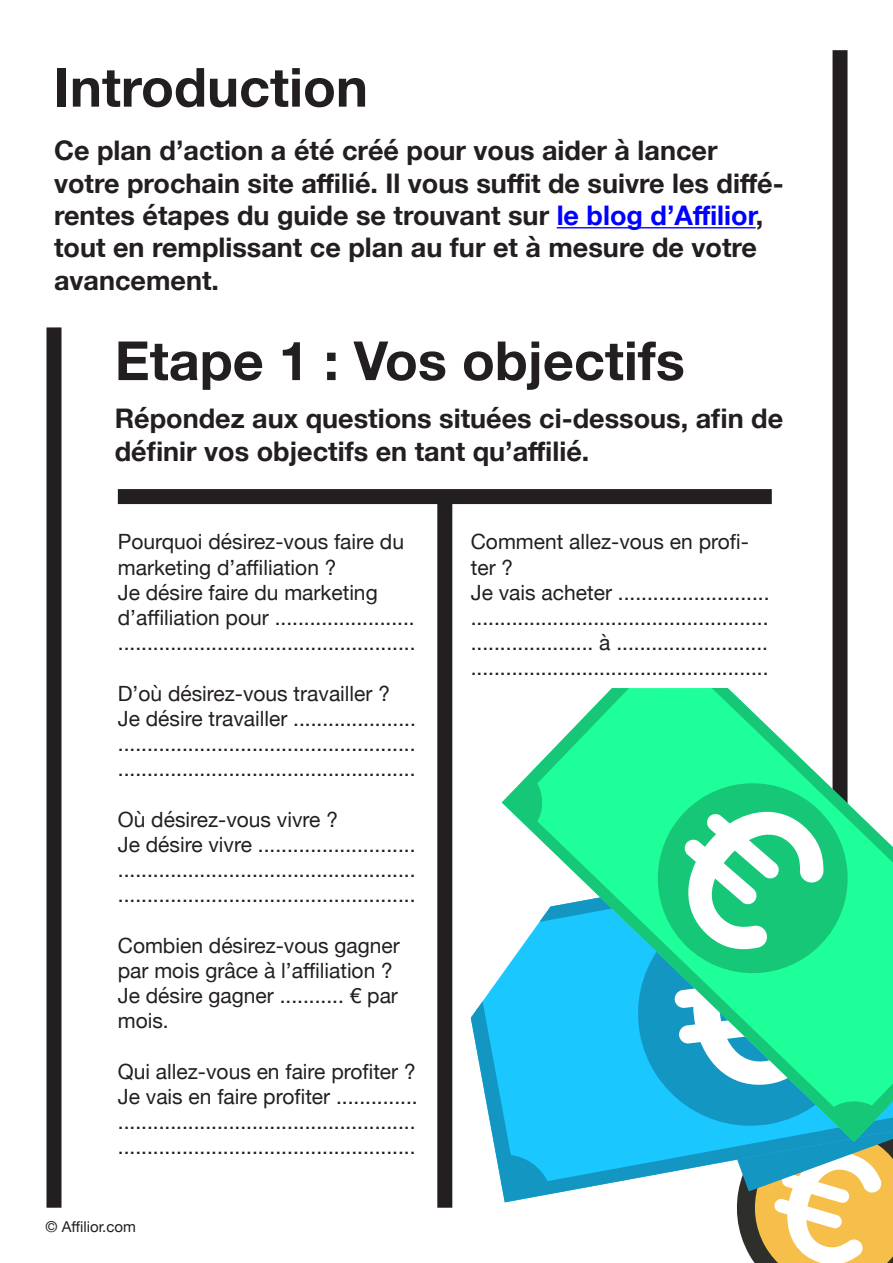
<style>
.page{position:relative;width:893px;height:1263px;background:#fff}
.page>*{position:absolute;margin:0;border:0;box-sizing:border-box;transform-origin:0 0}
.t1{font:700 54px "Helvetica Neue";color:#231f20}
.t2{font:700 27px/32.4px "Helvetica Neue";color:#231f20}
.t3{font:21px/25.2px "Helvetica Neue";color:#231f20}
.t4{font:15px "Helvetica Neue";color:#231f20}
.s1{color:#00f}
</style>
<div class="page">
<div style="left:832px;top:50px;width:15px;height:1158px;background:#231f20"></div>
<div style="left:46px;top:327px;width:16px;height:881px;background:#231f20"></div>
<hr style="left:557px;top:227px;width:199px;height:1px;background:#00f">
<div style="left:118px;top:489px;width:654px;height:15px;background:#231f20"></div>
<div style="left:437px;top:497px;width:15px;height:711px;background:#231f20"></div>
<svg style="left:471px;top:1001px;width:68px;height:201px"></svg>
<svg style="left:502px;top:688px;width:346px;height:454px"></svg>
<svg style="left:539px;top:773px;width:354px;height:490px"></svg>
<p class="t1" style="left:54px;top:45px;width:315px">Introduction</p>
<p class="t2" style="left:54px;top:135px;width:731px">Ce plan d’action a été créé pour vous aider à lancer votre prochain site affilié. Il vous suffit de suivre les diffé&shy;rentes étapes du guide se trouvant sur <span class="s1">le blog d’Affilior</span>, tout en remplissant ce plan au fur et à mesure de votre avancement.</p>
<p class="t1" style="left:115px;top:318px;width:572px">Etape 1 : Vos objectifs</p>
<p class="t2" style="left:115px;top:403px;width:670px">Répondez aux questions situées ci-dessous, afin de définir vos objectifs en tant qu’affilié.</p>
<p class="t3" style="left:118px;top:531px;width:288px">Pourquoi désirez-vous faire du marketing d’affiliation ?</p>
<p class="t3" style="left:118px;top:581px;width:299px">Je désire faire du marketing d’affiliation pour ........................ ...................................................</p>
<p class="t3" style="left:118px;top:682px;width:274px">D’où désirez-vous travailler ?</p>
<p class="t3" style="left:118px;top:707px;width:299px;text-align:justify">Je désire travailler ..................... ................................................... ...................................................</p>
<p class="t3" style="left:118px;top:808px;width:222px">Où désirez-vous vivre ?</p>
<p class="t3" style="left:118px;top:833px;width:299px;text-align:justify">Je désire vivre ........................... ................................................... ...................................................</p>
<p class="t3" style="left:118px;top:934px;width:283px">Combien désirez-vous gagner par mois grâce à l’affiliation ?</p>
<p class="t3" style="left:118px;top:984px;width:282px">Je désire gagner ........... € par mois.</p>
<p class="t3" style="left:118px;top:1060px;width:299px">Qui allez-vous en faire profiter ?</p>
<p class="t3" style="left:118px;top:1085px;width:301px;text-align:justify">Je vais en faire profiter .............. ................................................... ...................................................</p>
<p class="t4" style="left:46px;top:1215px;width:92px">© Affilior.com</p>
<p class="t3" style="left:471px;top:531px;width:280px">Comment allez-vous en profi&shy;ter ?</p>
<p class="t3" style="left:471px;top:581px;width:300px;text-align:justify">Je vais acheter .......................... ................................................... ..................... à .......................... ...................................................</p>
</div>
